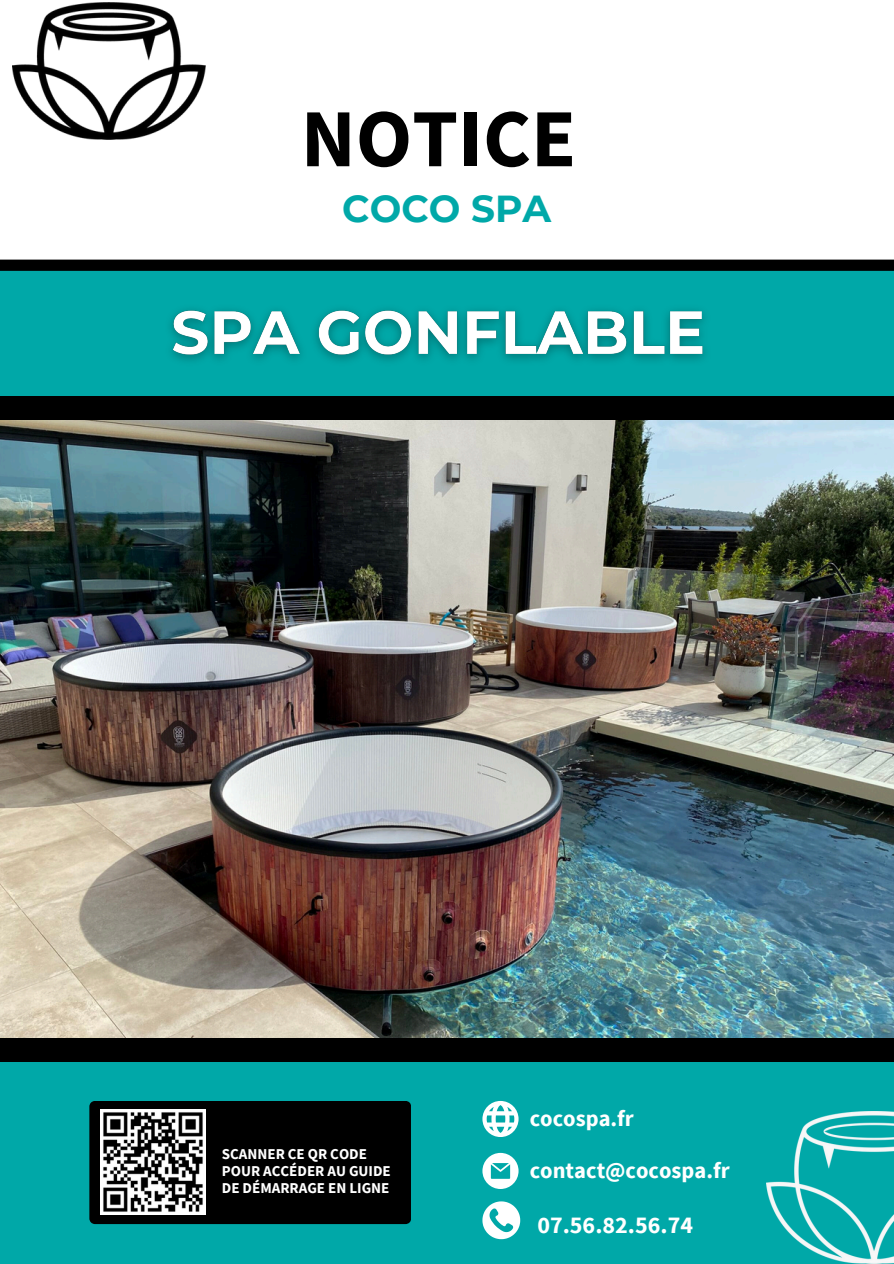
<style>
.page{position:relative;width:894px;height:1264px;background:#fff}
.page>*{position:absolute;margin:0;border:0;box-sizing:border-box;transform-origin:0 0}
.t1{font:700 82.5px "Source Sans Pro";color:#000}
.t2{font:700 37.5px "Montserrat";color:#00a8a8}
.t3{font:700 24px "Source Sans Pro";color:#fff}
.t4{font:700 22.5px "Source Sans Pro";color:#fff}
.t5{font:700 15px/16.8px "Source Sans Pro";color:#fff}
</style>
<div class="page">
<div style="left:0;top:1061px;width:893px;height:202px;background:#00a8a8"></div>
<img style="left:0;top:419px;width:893px;height:618px">
<div style="left:0;top:265px;width:893px;height:131px;background:#00a8a8"></div>
<div style="left:0;top:259px;width:893px;height:12px;background:#000"></div>
<div style="left:0;top:1037px;width:893px;height:24px;background:#000"></div>
<svg style="left:482px;top:1100px;width:36px;height:36px"></svg>
<svg style="left:482px;top:1152px;width:36px;height:36px"></svg>
<div style="left:89px;top:1101px;width:322px;height:122px;background:#000"></div>
<img style="left:13px;top:2px;width:192px;height:137px">
<img style="left:766px;top:1111px;width:127px;height:152px">
<div style="left:0;top:396px;width:893px;height:23px;background:#000"></div>
<img style="left:100px;top:1109px;width:105px;height:105px">
<svg style="left:482px;top:1201px;width:38px;height:38px"></svg>
<img style="left:170px;top:309px;width:535px;height:52px">
<p class="t1" style="left:301px;top:85px;width:277px">NOTICE</p>
<p class="t2" style="left:342px;top:186px;width:210px">COCO SPA</p>
<h3 class="t5" style="left:222px;top:1145px;width:170px">SCANNER CE QR CODE<br>POUR ACCÉDER AU GUIDE<br>DE DÉMARRAGE EN LIGNE</h3>
<p class="t4" style="left:529px;top:1104px;width:106px">cocospa.fr</p>
<h1 class="t4" style="left:529px;top:1156px;width:201px">contact@cocospa.fr</h1>
<p class="t3" style="left:537px;top:1209px;width:157px">07.56.82.56.74</p>
</div>
